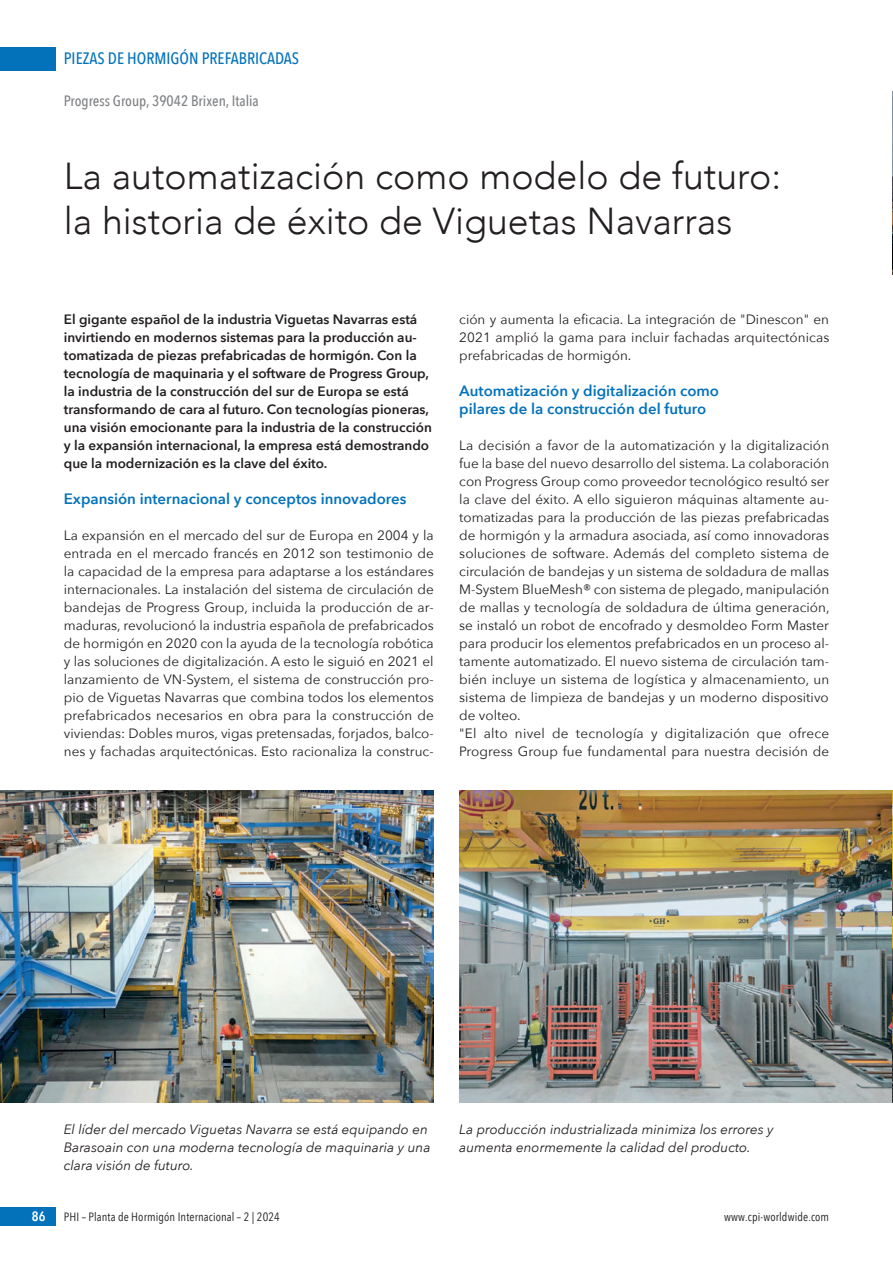
<style>
.page{position:relative;width:893px;height:1263px;background:#fff}
.page>*{position:absolute;margin:0;border:0;box-sizing:border-box;transform-origin:0 0}
.t1{font:300 37.5px/45px "Avenir";color:#231f20}
.t2{font:500 16.5px "Avenir Next Condensed";color:#0372bb}
.t3{font:600 15px/18px "Avenir Next";color:#0372bb}
.t4{font:500 15px "Avenir Next Condensed";color:#808285}
.t5{font:13.5px/18px "Avenir Next";color:#231f20;text-align:justify}
.t6{font:600 13.5px/18px "Avenir Next";color:#231f20}
.t7{font:italic 13.5px/18px "Avenir Next";color:#231f20}
.t8{font:600 13.5px "Avenir Next Condensed";color:#fff}
.t9{font:12px "Avenir Next Condensed";letter-spacing:.01em;color:#231f20}
</style>
<div class="page">
<div style="left:0;top:47px;width:55px;height:23px;background:#0372bb"></div>
<div style="left:0;top:1208px;width:55px;height:18px;background:#0372bb"></div>
<img style="left:0;top:790px;width:434px;height:312px">
<img style="left:459px;top:790px;width:434px;height:312px">
<img style="left:892px;top:91px;width:1px;height:183px">
<p class="t2" style="left:64px;top:49px;width:237px">PIEZAS DE HORMIGÓN PREFABRICADAS</p>
<p class="t4" style="left:64px;top:92px;width:197px">Progress Group, 39042 Brixen, Italia</p>
<h1 class="t1" style="left:64px;top:153px;width:719px">La automatización como modelo de futuro: la historia de éxito de Viguetas Navarras</h1>
<p class="t6" style="left:64px;top:310px;width:370px">El gigante español de la industria Viguetas Navarras está invirtiendo en modernos sistemas para la producción au&shy;tomatizada de piezas prefabricadas de hormigón. Con la tecnología de maquinaria y el software de Progress Group, la industria de la construcción del sur de Europa se está transformando de cara al futuro. Con tecnologías pioneras, una visión emocionante para la industria de la construcción y la expansión internacional, la empresa está demostrando que la modernización es la clave del éxito.</p>
<p class="t3" style="left:64px;top:489px;width:344px">Expansión internacional y conceptos innovadores</p>
<p class="t5" style="left:64px;top:526px;width:372px">La expansión en el mercado del sur de Europa en 2004 y la entrada en el mercado francés en 2012 son testimonio de la capacidad de la empresa para adaptarse a los estándares internacionales. La instalación del sistema de circulación de bandejas de Progress Group, incluida la producción de ar&shy;maduras, revolucionó la industria española de prefabricados de hormigón en 2020 con la ayuda de la tecnología robótica y las soluciones de digitalización. A esto le siguió en 2021 el lanzamiento de VN-System, el sistema de construcción pro&shy;pio de Viguetas Navarras que combina todos los elementos prefabricados necesarios en obra para la construcción de viviendas: Dobles muros, vigas pretensadas, forjados, balco&shy;nes y fachadas arquitectónicas. Esto racionaliza la construc-</p>
<p class="t5" style="left:459px;top:310px;width:372px">ción y aumenta la eficacia. La integración de "Dinescon" en 2021 amplió la gama para incluir fachadas arquitectónicas prefabricadas de hormigón.</p>
<p class="t3" style="left:459px;top:381px;width:261px">Automatización y digitalización como pilares de la construcción del futuro</p>
<p class="t5" style="left:459px;top:436px;width:372px;text-align:left">La decisión a favor de la automatización y la digitalización fue la base del nuevo desarrollo del sistema. La colaboración con Progress Group como proveedor tecnológico resultó ser la clave del éxito. A ello siguieron máquinas altamente au&shy;tomatizadas para la producción de las piezas prefabricadas de hormigón y la armadura asociada, así como innovadoras soluciones de software. Además del completo sistema de circulación de bandejas y un sistema de soldadura de mallas M-System BlueMesh® con sistema de plegado, manipulación de mallas y tecnología de soldadura de última generación, se instaló un robot de encofrado y desmoldeo Form Master para producir los elementos prefabricados en un proceso al&shy;tamente automatizado. El nuevo sistema de circulación tam&shy;bién incluye un sistema de logística y almacenamiento, un sistema de limpieza de bandejas y un moderno dispositivo de volteo.<br>"El alto nivel de tecnología y digitalización que ofrece Progress Group fue fundamental para nuestra decisión de</p>
<p class="t7" style="left:64px;top:1120px;width:368px">El líder del mercado Viguetas Navarra se está equipando en<br>Barasoain con una moderna tecnología de maquinaria y una clara visión de futuro.</p>
<p class="t7" style="left:459px;top:1120px;width:316px">La producción industrializada minimiza los errores y aumenta enormemente la calidad del producto.</p>
<p class="t8" style="left:32px;top:1205px;width:15px">86</p>
<p class="t9" style="left:64px;top:1207px;width:218px">PHI – Planta de Hormigón Internacional – 2 | 2024</p>
<p class="t9" style="left:724px;top:1207px;width:107px">www.cpi-worldwide.com</p>
</div>
